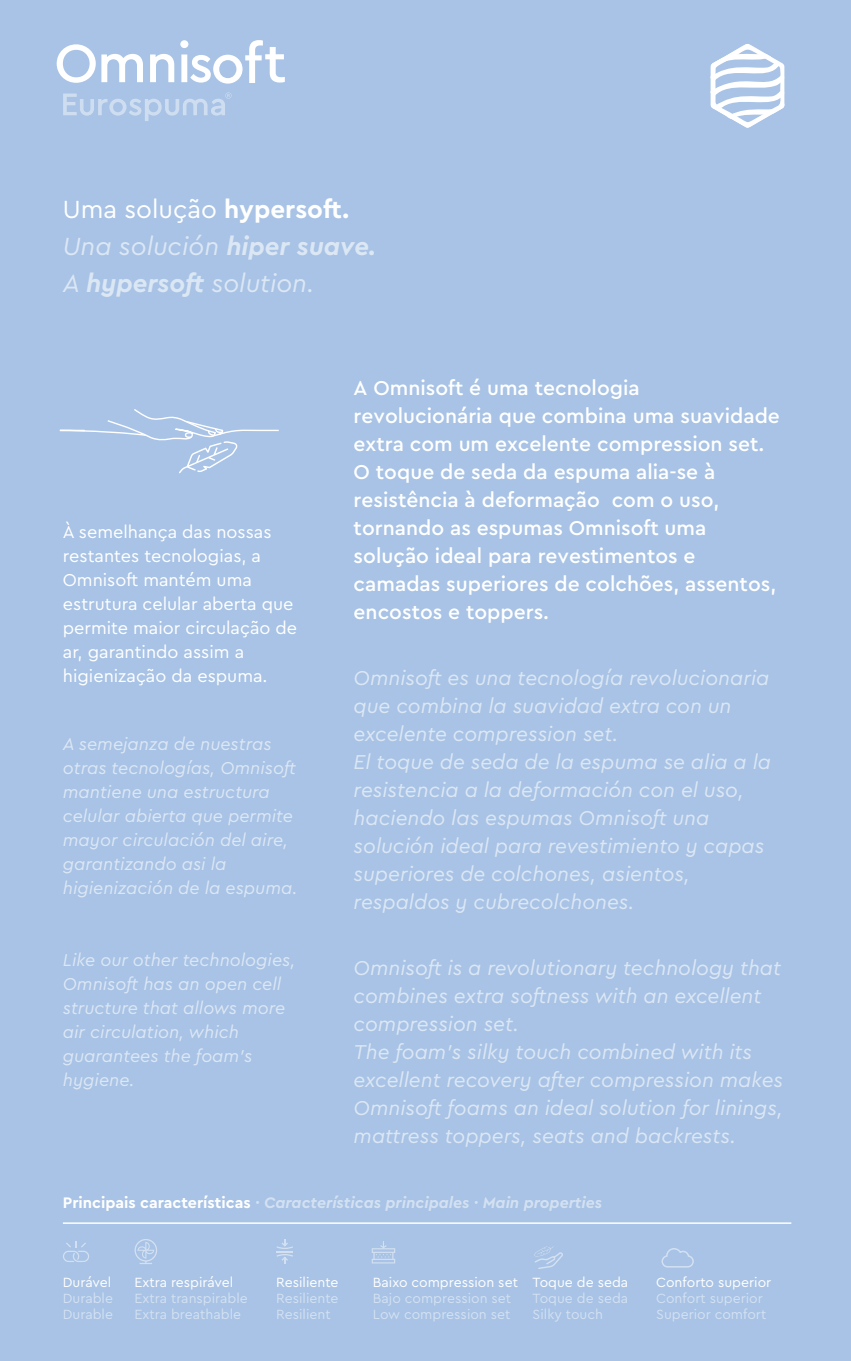
<style>
.page{position:relative;width:851px;height:1361px;background:#fff}
.page>*{position:absolute;margin:0;border:0;box-sizing:border-box;transform-origin:0 0}
.t1{font:italic 26px/37px "Cera Pro";color:rgb(255 255 255/.6)}
.t2{font:italic 21px/28px "Cera Pro";color:rgb(255 255 255/.6)}
.t3{font:500 21px/28px "Cera Pro";color:#fff}
.t4{font:italic 18px/24px "Cera Pro";color:rgb(255 255 255/.6)}
.t5{font:18px/24px "Cera Pro";color:#fff}
.t6{font:italic 700 16px "Cera Pro";color:rgb(255 255 255/.5)}
.t7{font:14px/16px "Cera Pro";color:rgb(255 255 255/.5)}
.t8{font:14px "Cera Pro";color:#fff}
.s1{font-style:normal;color:#fff}
.s2{font-weight:700;font-style:normal;color:#fff}
.s3{font-weight:700}
</style>
<div class="page">
<div style="left:0;top:1px;width:850px;height:1360px;background:#a8c3e5"></div>
<svg style="left:63px;top:92px;width:168px;height:29px"></svg>
<svg style="left:134px;top:1239px;width:23px;height:25px"></svg>
<hr style="left:63px;top:1222px;width:728px;height:2px;background:#fff">
<svg style="left:276px;top:1239px;width:17px;height:25px"></svg>
<svg style="left:63px;top:1241px;width:26px;height:21px"></svg>
<svg style="left:57px;top:44px;width:86px;height:39px"></svg>
<svg style="left:150px;top:54px;width:24px;height:28px"></svg>
<svg style="left:180px;top:40px;width:105px;height:44px"></svg>
<svg style="left:371px;top:1241px;width:24px;height:22px"></svg>
<svg style="left:59px;top:409px;width:220px;height:64px"></svg>
<svg style="left:534px;top:1246px;width:29px;height:23px"></svg>
<svg style="left:710px;top:44px;width:74px;height:84px"></svg>
<svg style="left:661px;top:1248px;width:32px;height:19px"></svg>
<p class="t1" style="left:63px;top:190px;width:315px"><span class="s1">Uma solução</span> <span class="s2">hypersoft.<br></span>Una solución <span class="s3">hiper suave.<br></span>A <span class="s3">hypersoft</span> solution.</p>
<p class="t5" style="left:63px;top:519px;width:236px">À semelhança das nossas restantes tecnologias, a<br>Omnisoft mantém uma estrutura celular aberta que permite maior circulação de ar, garantindo assim a higienização da espuma.</p>
<p class="t4" style="left:63px;top:731px;width:236px">A semejanza de nuestras otras tecnologías, Omnisoft mantiene una estructura celular abierta que permite mayor circulación del aire, garantizando asi la higienización de la espuma.</p>
<p class="t4" style="left:63px;top:947px;width:234px">Like our other technologies,<br>Omnisoft has an open cell structure that allows more air circulation, which guarantees the foam’s hygiene.</p>
<p class="t3" style="left:353px;top:373px;width:427px">A Omnisoft é uma tecnologia revolucionária que combina uma suavidade extra com um excelente compression set.<br>O toque de seda da espuma alia-se à resistência à deformação com o uso, tornando as espumas Omnisoft uma solução ideal para revestimentos e camadas superiores de colchões, assentos, encostos e toppers.</p>
<p class="t2" style="left:353px;top:663px;width:419px">Omnisoft es una tecnología revolucionaria que combina la suavidad extra con un excelente compression set.<br>El toque de seda de la espuma se alia a la resistencia a la deformación con el uso, haciendo las espumas Omnisoft una solución ideal para revestimiento y capas superiores de colchones, asientos, respaldos y cubrecolchones.</p>
<p class="t2" style="left:353px;top:953px;width:431px">Omnisoft is a revolutionary technology that combines extra softness with an excellent compression set.<br>The foam’s silky touch combined with its excellent recovery after compression makes Omnisoft foams an ideal solution for linings, mattress toppers, seats and backrests.</p>
<p class="t6" style="left:63px;top:1191px;width:540px"><span class="s1">Principais características</span> · Características principales · Main properties</p>
<p class="t8" style="left:63px;top:1273px;width:50px">Durável</p>
<p class="t7" style="left:63px;top:1290px;width:52px">Durable<br>Durable</p>
<p class="t8" style="left:134px;top:1273px;width:100px">Extra respirável</p>
<p class="t7" style="left:134px;top:1290px;width:115px">Extra transpirable<br>Extra breathable</p>
<p class="t8" style="left:276px;top:1273px;width:64px">Resiliente</p>
<p class="t7" style="left:276px;top:1290px;width:64px">Resiliente<br>Resilient</p>
<p class="t8" style="left:373px;top:1273px;width:146px">Baixo compression set</p>
<p class="t7" style="left:373px;top:1290px;width:140px">Bajo compression set<br>Low compression set</p>
<p class="t8" style="left:532px;top:1273px;width:97px">Toque de seda</p>
<p class="t7" style="left:532px;top:1290px;width:97px">Toque de seda<br>Silky touch</p>
<p class="t8" style="left:656px;top:1273px;width:116px">Conforto superior</p>
<p class="t7" style="left:656px;top:1290px;width:112px">Confort superior<br>Superior comfort</p>
</div>
